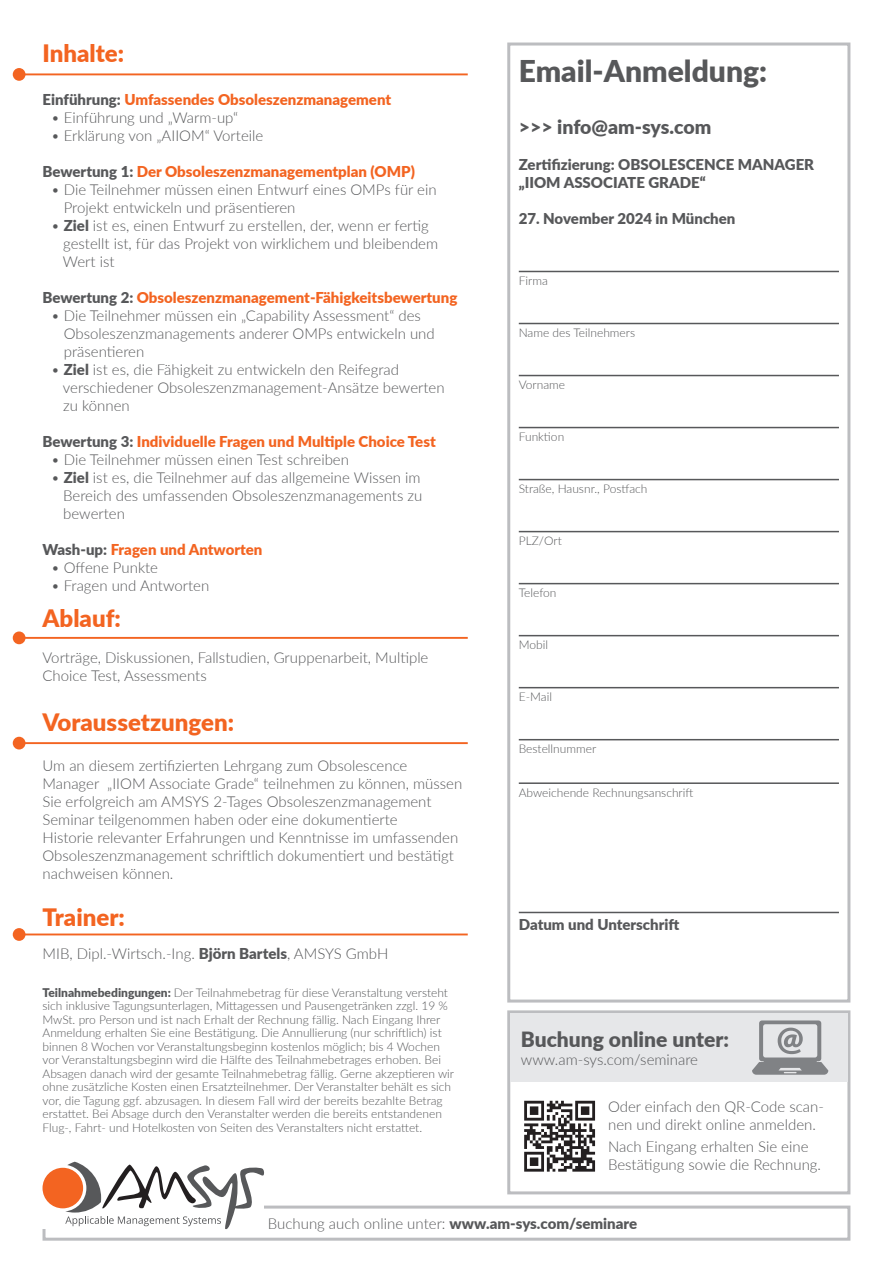
<style>
.page{position:relative;width:893px;height:1263px;background:#fff}
.page>*{position:absolute;margin:0;border:0;box-sizing:border-box;transform-origin:0 0}
.t1{font:900 30px "Lato";color:#57585a}
.fliesstext_ohne_abstand_nach{font:900 24px "Lato";color:#f36421}
.t2{font:900 21px "Lato";color:#57585a}
.t3{font:900 19.5px "Lato";letter-spacing:-.01em;color:#57585a}
.fliesstext_ohne_abstand_nach-2{font:300 15px/18px "Lato";color:#57585a}
.fliesstext_ohne_abstand_nach-3{font:900 15px "Lato";color:#f36421}
.t4{font:900 15px/18px "Lato";color:#57585a}
.fliesstext_ohne_abstand_nach-4{font:300 12px/13.5px "Lato";color:#57585a}
.s1{color:#57585a}
.s2{font-weight:900}
</style>
<div class="page">
<hr style="left:519px;top:271px;width:320px;height:1px;background:#57585a">
<hr style="left:519px;top:323px;width:320px;height:1px;background:#57585a">
<hr style="left:519px;top:375px;width:320px;height:1px;background:#57585a">
<hr style="left:519px;top:427px;width:320px;height:1px;background:#57585a">
<hr style="left:519px;top:479px;width:320px;height:1px;background:#57585a">
<hr style="left:519px;top:531px;width:320px;height:1px;background:#57585a">
<hr style="left:519px;top:583px;width:320px;height:1px;background:#57585a">
<hr style="left:519px;top:635px;width:320px;height:1px;background:#57585a">
<hr style="left:519px;top:687px;width:320px;height:1px;background:#57585a">
<hr style="left:519px;top:739px;width:320px;height:1px;background:#57585a">
<hr style="left:519px;top:782px;width:320px;height:2px;background:#57585a">
<hr style="left:519px;top:912px;width:320px;height:1px;background:#57585a">
<div style="left:507px;top:43px;width:343px;height:959px;border:3px solid #bcbdc0"></div>
<div style="left:43px;top:1205px;width:807px;height:36px;border:3px solid #bcbdc0"></div>
<div style="left:38px;top:1162px;width:226px;height:67px;background:#fff"></div>
<div style="left:43px;top:1168px;width:40px;height:40px;background:#f36421;border-radius:50%"></div>
<svg style="left:65px;top:1162px;width:199px;height:67px"></svg>
<div style="left:507px;top:1010px;width:343px;height:184px;border:3px solid #bcbdc0"></div>
<svg style="left:524px;top:1100px;width:72px;height:72px"></svg>
<svg style="left:524px;top:1101px;width:71px;height:70px"></svg>
<div style="left:510px;top:1013px;width:337px;height:69px;background:#e6e7e9"></div>
<svg style="left:752px;top:1020px;width:76px;height:55px"></svg>
<div style="left:13px;top:68px;width:13px;height:13px;background:#f36421;border-radius:50%"></div>
<svg style="left:25px;top:73px;width:443px;height:2px"></svg>
<div style="left:13px;top:928px;width:13px;height:13px;background:#f36421;border-radius:50%"></div>
<svg style="left:25px;top:933px;width:443px;height:2px"></svg>
<div style="left:13px;top:737px;width:13px;height:12px;background:#f36421;border-radius:50%"></div>
<svg style="left:25px;top:742px;width:443px;height:2px"></svg>
<div style="left:13px;top:631px;width:13px;height:13px;background:#f36421;border-radius:50%"></div>
<svg style="left:25px;top:637px;width:443px;height:2px"></svg>
<p class="fliesstext_ohne_abstand_nach" style="left:43px;top:35px;width:83px">Inhalte:</p>
<p class="fliesstext_ohne_abstand_nach-3" style="left:43px;top:89px;width:350px"><span class="s1">Einführung:</span> Umfassendes Obsoleszenzmanagement</p>
<p class="fliesstext_ohne_abstand_nach-2" style="left:51px;top:108px;width:189px">• Einführung und „Warm-up“</p>
<p class="fliesstext_ohne_abstand_nach-2" style="left:51px;top:126px;width:214px">• Erklärung von „AIIOM“ Vorteile</p>
<p class="fliesstext_ohne_abstand_nach-3" style="left:43px;top:161px;width:374px"><span class="s1">Bewertung 1:</span> Der Obsoleszenzmanagementplan (OMP)</p>
<p class="fliesstext_ohne_abstand_nach-2" style="left:64px;top:180px;width:374px;text-indent:-13px">• Die Teilnehmer müssen einen Entwurf eines OMPs für ein<br>Projekt entwickeln und präsentieren</p>
<p class="fliesstext_ohne_abstand_nach-2" style="left:63px;top:216px;width:377px;text-indent:-12px">• <span class="s2">Ziel</span> ist es, einen Entwurf zu erstellen, der, wenn er fertig gestellt ist, für das Projekt von wirklichem und bleibendem<br>Wert ist</p>
<p class="fliesstext_ohne_abstand_nach-3" style="left:43px;top:287px;width:416px"><span class="s1">Bewertung 2:</span> Obsoleszenzmanagement-Fähigkeitsbewertung</p>
<p class="fliesstext_ohne_abstand_nach-2" style="left:64px;top:306px;width:372px;text-indent:-13px">• Die Teilnehmer müssen ein „Capability Assessment“ des<br>Obsoleszenzmanagements anderer OMPs entwickeln und präsentieren</p>
<p class="fliesstext_ohne_abstand_nach-2" style="left:63px;top:360px;width:383px;text-indent:-12px">• <span class="s2">Ziel</span> ist es, die Fähigkeit zu entwickeln den Reifegrad verschiedener Obsoleszenzmanagement-Ansätze bewerten zu können</p>
<p class="fliesstext_ohne_abstand_nach-3" style="left:43px;top:431px;width:395px"><span class="s1">Bewertung 3:</span> Individuelle Fragen und Multiple Choice Test</p>
<p class="fliesstext_ohne_abstand_nach-2" style="left:51px;top:450px;width:299px">• Die Teilnehmer müssen einen Test schreiben</p>
<p class="fliesstext_ohne_abstand_nach-2" style="left:63px;top:468px;width:361px;text-align:justify;text-indent:-12px">• <span class="s2">Ziel</span> ist es, die Teilnehmer auf das allgemeine Wissen im Bereich des umfassenden Obsoleszenzmanagements zu bewerten</p>
<p class="fliesstext_ohne_abstand_nach-3" style="left:43px;top:539px;width:221px"><span class="s1">Wash-up:</span> Fragen und Antworten</p>
<p class="fliesstext_ohne_abstand_nach-2" style="left:51px;top:558px;width:109px">• Offene Punkte</p>
<p class="fliesstext_ohne_abstand_nach-2" style="left:51px;top:576px;width:160px">• Fragen und Antworten</p>
<p class="fliesstext_ohne_abstand_nach" style="left:43px;top:601px;width:80px">Ablauf:</p>
<p class="fliesstext_ohne_abstand_nach-2" style="left:43px;top:648px;width:387px">Vorträge, Diskussionen, Fallstudien, Gruppenarbeit, Multiple<br>Choice Test, Assessments</p>
<p class="fliesstext_ohne_abstand_nach" style="left:43px;top:704px;width:193px">Voraussetzungen:</p>
<p class="fliesstext_ohne_abstand_nach-2" style="left:43px;top:756px;width:421px">Um an diesem zertifizierten Lehrgang zum Obsolescence Manager „IIOM Associate Grade“ teilnehmen zu können, müssen Sie erfolgreich am AMSYS 2-Tages Obsoleszenzmanagement Seminar teilgenommen haben oder eine dokumentierte<br>Historie relevanter Erfahrungen und Kenntnisse im umfassenden Obsoleszenzmanagement schriftlich dokumentiert und bestätigt nachweisen können.</p>
<p class="fliesstext_ohne_abstand_nach" style="left:43px;top:899px;width:84px">Trainer:</p>
<p class="fliesstext_ohne_abstand_nach-2" style="left:43px;top:944px;width:347px">MIB, Dipl.-Wirtsch.-Ing. <span class="s2">Björn Bartels</span>, AMSYS GmbH</p>
<p class="fliesstext_ohne_abstand_nach-4" style="left:43px;top:985px;width:413px"><span class="s2">Teilnahmebedingungen:</span> Der Teilnahmebetrag für diese Veranstaltung versteht sich inklusive Tagungsunterlagen, Mittagessen und Pausengetränken zzgl. 19 % MwSt. pro Person und ist nach Erhalt der Rechnung fällig. Nach Eingang Ihrer Anmeldung erhalten Sie eine Bestätigung. Die Annullierung (nur schriftlich) ist binnen 8 Wochen vor Veranstaltungsbeginn kostenlos möglich; bis 4 Wochen vor Veranstaltungsbeginn wird die Hälfte des Teilnahmebetrages erhoben. Bei Absagen danach wird der gesamte Teilnahmebetrag fällig. Gerne akzeptieren wir ohne zusätzliche Kosten einen Ersatzteilnehmer. Der Veranstalter behält es sich vor, die Tagung ggf. abzusagen. In diesem Fall wird der bereits bezahlte Betrag erstattet. Bei Absage durch den Veranstalter werden die bereits entstandenen Flug-, Fahrt- und Hotelkosten von Seiten des Veranstalters nicht erstattet.</p>
<p class="t1" style="left:519px;top:49px;width:250px">Email-Anmeldung:</p>
<p class="t3" style="left:519px;top:113px;width:194px">&gt;&gt;&gt; info@am-sys.com</p>
<p class="t4" style="left:519px;top:155px;width:297px">Zertifizierung: OBSOLESCENCE MANAGER „IIOM ASSOCIATE GRADE“</p>
<p class="t4" style="left:519px;top:209px;width:218px">27. November 2024 in München</p>
<p class="fliesstext_ohne_abstand_nach-4" style="left:519px;top:273px;width:31px">Firma</p>
<p class="fliesstext_ohne_abstand_nach-4" style="left:519px;top:325px;width:118px">Name des Teilnehmers</p>
<p class="fliesstext_ohne_abstand_nach-4" style="left:519px;top:377px;width:48px">Vorname</p>
<p class="fliesstext_ohne_abstand_nach-4" style="left:519px;top:430px;width:47px">Funktion</p>
<p class="fliesstext_ohne_abstand_nach-4" style="left:519px;top:482px;width:130px">Straße, Hausnr., Postfach</p>
<p class="fliesstext_ohne_abstand_nach-4" style="left:519px;top:534px;width:45px">PLZ/Ort</p>
<p class="fliesstext_ohne_abstand_nach-4" style="left:519px;top:586px;width:39px">Telefon</p>
<p class="fliesstext_ohne_abstand_nach-4" style="left:519px;top:638px;width:31px">Mobil</p>
<p class="fliesstext_ohne_abstand_nach-4" style="left:519px;top:690px;width:35px">E-Mail</p>
<p class="fliesstext_ohne_abstand_nach-4" style="left:519px;top:742px;width:79px">Bestellnummer</p>
<p class="fliesstext_ohne_abstand_nach-4" style="left:519px;top:785px;width:176px">Abweichende Rechnungsanschrift</p>
<p class="t4" style="left:519px;top:915px;width:162px">Datum und Unterschrift</p>
<p class="t2" style="left:521px;top:1023px;width:210px">Buchung online unter:</p>
<p class="fliesstext_ohne_abstand_nach-2" style="left:521px;top:1050px;width:179px">www.am-sys.com/seminare</p>
<p class="fliesstext_ohne_abstand_nach-2" style="left:608px;top:1097px;width:217px">Oder einfach den QR-Code scan&shy;nen und direkt online anmelden.</p>
<p class="fliesstext_ohne_abstand_nach-2" style="left:608px;top:1137px;width:214px">Nach Eingang erhalten Sie eine<br>Bestätigung sowie die Rechnung.</p>
<p class="fliesstext_ohne_abstand_nach-2" style="left:268px;top:1214px;width:371px">Buchung auch online unter: <span class="s2">www.am-sys.com/seminare</span></p>
</div>
